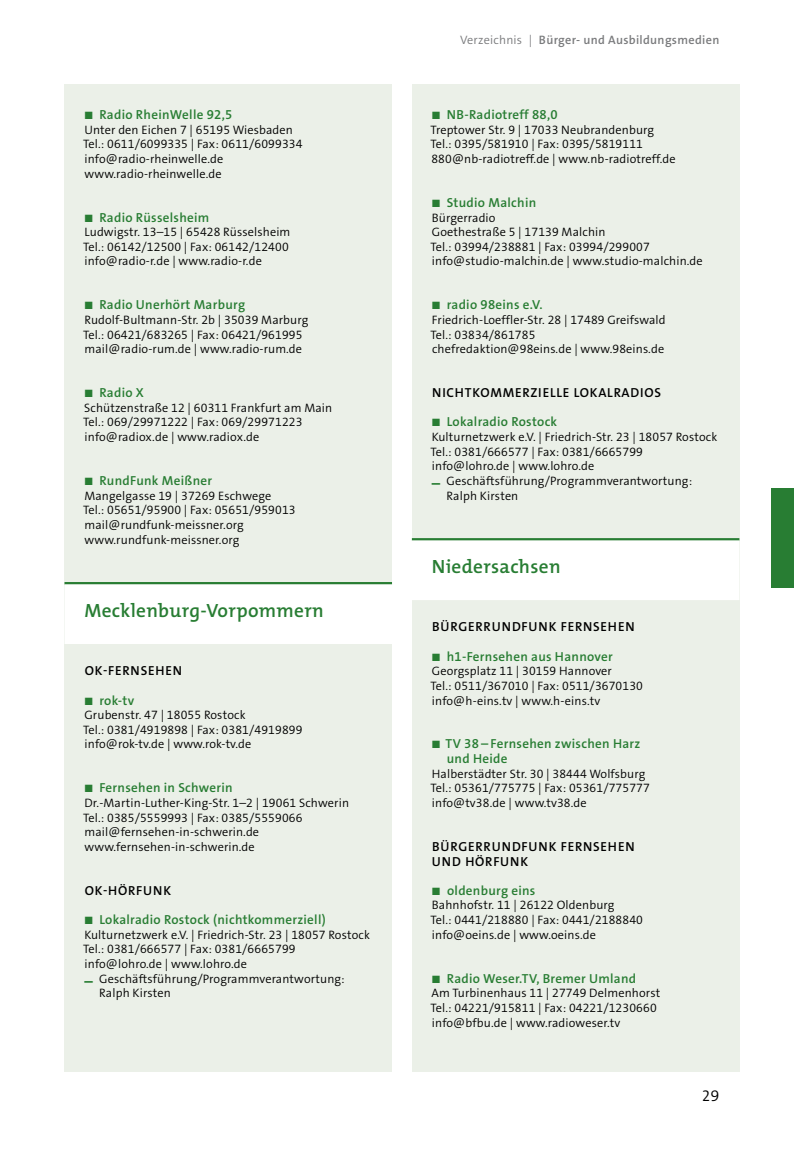
<style>
.page{position:relative;width:794px;height:1166px;background:#fff}
.page>*{position:absolute;margin:0;border:0;box-sizing:border-box;transform-origin:0 0}
.t1{font:600 19.25px "The Mix Os F";letter-spacing:.015em;color:#287d33}
.t2{font:300 15.58px "The Sans Os F";color:#000}
.t3{font:600 13.12px/14.7px "The Sans Os F";letter-spacing:.02em;color:#287d33}
.t4{font:600 13.12px "The Mix Os F";letter-spacing:.06em;color:#000}
.t5{font:300 12.25px/14.7px "The Sans Os F";letter-spacing:.01em;color:#000}
.t6{font:600 12.25px "The Sans Os F";letter-spacing:.025em;color:#7a7b7d}
.s1{font-weight:300}
</style>
<div class="page">
<div style="left:771px;top:489px;width:23px;height:99px;background:#287d33"></div>
<div style="left:412px;top:84px;width:327px;height:987px;background:#ebf0e8"></div>
<hr style="left:412px;top:538px;width:327px;height:2px;background:#287d33">
<div style="left:412px;top:540px;width:327px;height:60px;background:#fff"></div>
<div style="left:64px;top:84px;width:328px;height:987px;background:#ebf0e8"></div>
<hr style="left:64px;top:582px;width:328px;height:2px;background:#287d33">
<div style="left:64px;top:584px;width:328px;height:60px;background:#fff"></div>
<p class="t3" style="left:85px;top:107px;width:149px">■ Radio RheinWelle 92,5</p>
<p class="t5" style="left:83px;top:122px;width:221px">Unter den Eichen 7 | 65195 Wiesbaden<br>Tel.: 0611/6099335 | Fax: 0611/6099334 info@radio-rheinwelle.de www.radio-rheinwelle.de</p>
<p class="t3" style="left:85px;top:210px;width:126px">■ Radio Rüsselsheim</p>
<p class="t5" style="left:83px;top:225px;width:209px">Ludwigstr. 13–15 | 65428 Rüsselsheim<br>Tel.: 06142/12500 | Fax: 06142/12400 info@radio-r.de | www.radio-r.de</p>
<p class="t3" style="left:85px;top:298px;width:162px">■ Radio Unerhört Marburg</p>
<p class="t5" style="left:83px;top:313px;width:227px">Rudolf-Bultmann-Str. 2b | 35039 Marburg<br>Tel.: 06421/683265 | Fax: 06421/961995 mail@radio-rum.de | www.radio-rum.de</p>
<p class="t3" style="left:85px;top:385px;width:60px">■ Radio X</p>
<p class="t5" style="left:83px;top:400px;width:251px">Schützenstraße 12 | 60311 Frankfurt am Main<br>Tel.: 069/29971222 | Fax: 069/29971223 info@radiox.de | www.radiox.de</p>
<p class="t3" style="left:85px;top:473px;width:129px">■ RundFunk Meißner</p>
<p class="t5" style="left:83px;top:488px;width:214px">Mangelgasse 19 | 37269 Eschwege<br>Tel.: 05651/95900 | Fax: 05651/959013 mail@rundfunk-meissner.org www.rundfunk-meissner.org</p>
<h1 class="t1" style="left:84px;top:598px;width:241px">MECKLENBURG-VORPOMMERN</h1>
<p class="t4" style="left:85px;top:662px;width:39px">OK-FERN</p>
<p class="t4" style="left:141px;top:662px;width:17px">SEHEN</p>
<p class="t3" style="left:85px;top:693px;width:51px">■ rok-tv</p>
<p class="t5" style="left:83px;top:708px;width:221px">Grubenstr. 47 | 18055 Rostock<br>Tel.: 0381/4919898 | Fax: 0381/4919899 info@rok-tv.de | www.rok-tv.de</p>
<p class="t3" style="left:85px;top:781px;width:149px">■ Fernsehen in Schwerin</p>
<p class="t5" style="left:83px;top:795px;width:267px">Dr.-Martin-Luther-King-Str. 1–2 | 19061 Schwerin Tel.: 0385/5559993 | Fax: 0385/5559066 mail@fernsehen-in-schwerin.de www.fernsehen-in-schwerin.de</p>
<p class="t4" style="left:85px;top:882px;width:78px">OK-HÖRFUNK</p>
<p class="t3" style="left:85px;top:912px;width:242px">■ Lokalradio Rostock (nichtkommerziell)</p>
<p class="t5" style="left:84px;top:927px;width:287px">Kulturnetzwerk e.V. | Friedrich-Str. 23 | 18057 Rostock</p>
<p class="t5" style="left:83px;top:942px;width:214px">Tel.: 0381/666577 | Fax: 0381/6665799</p>
<p class="t5" style="left:84px;top:956px;width:164px">info@lohro.de | www.lohro.de</p>
<p class="t5" style="left:84px;top:971px;width:262px"><sup>_</sup> Geschäftsführung/Programmverantwortung:</p>
<p class="t5" style="left:99px;top:986px;width:73px">Ralph Kirsten</p>
<p class="t6" style="left:460px;top:32px;width:261px"><span class="s1">Verzeichnis |</span> Bürger- und Ausbildungsmedien</p>
<p class="t3" style="left:432px;top:107px;width:127px">■ NB-Radiotreff 88,0</p>
<p class="t5" style="left:430px;top:122px;width:247px">Treptower Str. 9 | 17033 Neubrandenburg<br>Tel.: 0395/581910 | Fax: 0395/5819111<br>880@nb-radiotreff.de | www.nb-radiotreff.de</p>
<p class="t3" style="left:432px;top:195px;width:105px">■ Studio Malchin</p>
<p class="t5" style="left:430px;top:210px;width:273px">Bürgerradio<br>Goethestraße 5 | 17139 Malchin<br>Tel.: 03994/238881 | Fax: 03994/299007 info@studio-malchin.de | www.studio-malchin.de</p>
<p class="t3" style="left:432px;top:298px;width:112px">■ radio 98eins e.V.</p>
<p class="t5" style="left:430px;top:313px;width:236px">Friedrich-Loeffler-Str. 28 | 17489 Greifswald<br>Tel.: 03834/861785 chefredaktion@98eins.de | www.98eins.de</p>
<p class="t4" style="left:432px;top:384px;width:51px">NICHTKOMMER</p>
<p class="t4" style="left:530px;top:384px;width:20px">ZIELLE</p>
<p class="t4" style="left:574px;top:384px;width:16px">LOKALRAD</p>
<p class="t4" style="left:640px;top:384px;width:22px">IOS</p>
<p class="t3" style="left:432px;top:415px;width:126px">■ Lokalradio Rostock</p>
<p class="t5" style="left:432px;top:430px;width:287px">Kulturnetzwerk e.V. | Friedrich-Str. 23 | 18057 Rostock</p>
<p class="t5" style="left:430px;top:444px;width:214px">Tel.: 0381/666577 | Fax: 0381/6665799</p>
<p class="t5" style="left:432px;top:459px;width:164px">info@lohro.de | www.lohro.de</p>
<p class="t5" style="left:432px;top:474px;width:262px"><sup>_</sup> Geschäftsführung/Programmverantwortung:</p>
<p class="t5" style="left:446px;top:488px;width:73px">Ralph Kirsten</p>
<h1 class="t1" style="left:432px;top:554px;width:130px">NIEDERSACHSEN</h1>
<p class="t4" style="left:432px;top:618px;width:45px">BÜRGERR</p>
<p class="t4" style="left:492px;top:618px;width:20px">UNDF</p>
<p class="t4" style="left:528px;top:618px;width:48px">UNK FERN</p>
<p class="t4" style="left:593px;top:618px;width:17px">SEHEN</p>
<p class="t3" style="left:432px;top:649px;width:182px">■ h1-Fernsehen aus Hannover</p>
<p class="t5" style="left:430px;top:664px;width:214px">Georgsplatz 11 | 30159 Hannover<br>Tel.: 0511/367010 | Fax: 0511/3670130 info@h-eins.tv | www.h-eins.tv</p>
<p class="t3" style="left:447px;top:737px;width:195px;text-indent:-15px">■ TV 38 – Fernsehen zwischen Harz und Heide</p>
<p class="t5" style="left:430px;top:766px;width:221px">Halberstädter Str. 30 | 38444 Wolfsburg<br>Tel.: 05361/775775 | Fax: 05361/775777 info@tv38.de | www.tv38.de</p>
<p class="t4" style="left:432px;top:838px;width:45px">BÜRGERR</p>
<p class="t4" style="left:492px;top:838px;width:20px">UNDF</p>
<p class="t4" style="left:528px;top:838px;width:48px">UNK FERN</p>
<p class="t4" style="left:593px;top:838px;width:17px">SEHEN</p>
<p class="t4" style="left:432px;top:853px;width:88px">UND HÖRFUNK</p>
<p class="t3" style="left:432px;top:883px;width:105px">■ oldenburg eins</p>
<p class="t5" style="left:430px;top:898px;width:214px">Bahnhofstr. 11 | 26122 Oldenburg<br>Tel.: 0441/218880 | Fax: 0441/2188840 info@oeins.de | www.oeins.de</p>
<p class="t3" style="left:432px;top:971px;width:205px">■ Radio Weser.TV, Bremer Umland</p>
<p class="t5" style="left:430px;top:986px;width:231px">Am Turbinenhaus 11 | 27749 Delmenhorst<br>Tel.: 04221/915811 | Fax: 04221/1230660 info@bfbu.de | www.radioweser.tv</p>
<p class="t2" style="left:702px;top:1086px;width:19px">29</p>
</div>
